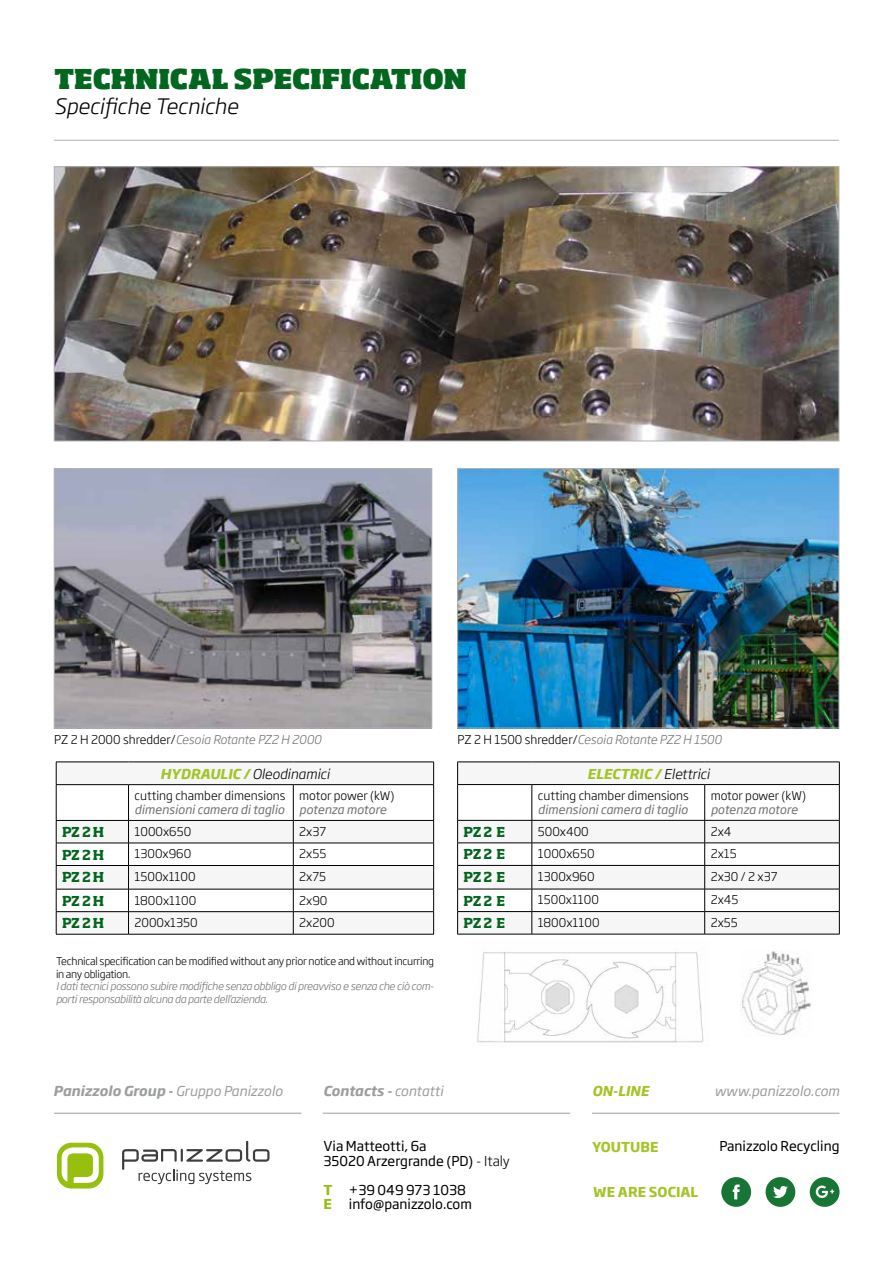
<style>
.page{position:relative;width:893px;height:1263px;background:#fff}
.page>*{position:absolute;margin:0;border:0;box-sizing:border-box;transform-origin:0 0}
.t1{font:800 27px "Soho Std";color:#02661f}
.t2{font:italic 300 21px "Soho Gothic Pro";color:#000}
.t3{font:13.5px/14.4px "Soho Gothic Pro";color:#000}
.t4{font:italic 700 13.5px "Soho Gothic Pro";color:#9c9e9f}
.t5{font:700 13.5px "Soho Std";letter-spacing:-.05em;color:#02661f}
.t6{font:italic 700 13.5px "Soho Gothic Pro";color:#a2c525}
.t7{font:italic 300 13.5px "Soho Gothic Pro";color:#000}
.t8{font:700 13.5px "Soho Gothic Pro";color:#a2c525}
.t9{font:italic 13.5px "Soho Gothic Pro";color:#9c9e9f}
.t10{font:300 12px "Soho Gothic Pro";color:#000}
.t11{font:italic 300 12px "Soho Gothic Pro";color:#707172}
.t12{font:italic 12px "Soho Gothic Pro";color:#707172}
.t13{font:italic 300 10.5px/12.6px "Soho Gothic Pro";letter-spacing:-.025em;color:#707172}
.t14{font:300 10.5px/12.6px "Soho Gothic Pro";letter-spacing:-.025em;color:#000}
.s1{font-style:normal;color:#000}
.s2{font-weight:700;color:#a2c525}
.s3{font-weight:300;color:#000}
.s4{font-weight:400}
.s5{font-weight:300}
.s6{font-weight:700;color:#97bf0d}
</style>
<div class="page">
<hr style="left:54px;top:140px;width:785px;height:1px;background:#b1b3b4">
<img style="left:56px;top:168px;width:781px;height:271px">
<img style="left:56px;top:470px;width:374px;height:256px">
<div style="left:54px;top:468px;width:378px;height:260px;border:1px solid #b1b3b4"></div>
<img style="left:459px;top:470px;width:378px;height:256px">
<div style="left:457px;top:468px;width:382px;height:260px;border:1px solid #b1b3b4"></div>
<svg style="left:458px;top:763px;width:381px;height:171px;fill:#f6f6f6"></svg>
<hr style="left:457px;top:762px;width:75px;height:1px;background:#000">
<svg style="left:457px;top:762px;width:1px;height:22px"></svg>
<hr style="left:532px;top:762px;width:173px;height:1px;background:#000">
<hr style="left:705px;top:762px;width:134px;height:1px;background:#000">
<svg style="left:839px;top:762px;width:1px;height:22px"></svg>
<hr style="left:457px;top:784px;width:75px;height:1px;background:#000">
<hr style="left:457px;top:785px;width:1px;height:35px;background:#000">
<hr style="left:532px;top:784px;width:173px;height:1px;background:#000">
<hr style="left:532px;top:785px;width:1px;height:35px;background:#000">
<hr style="left:705px;top:784px;width:134px;height:1px;background:#000">
<hr style="left:704px;top:785px;width:1px;height:35px;background:#000">
<hr style="left:839px;top:785px;width:1px;height:35px;background:#000">
<hr style="left:457px;top:820px;width:75px;height:1px;background:#000">
<hr style="left:532px;top:820px;width:173px;height:1px;background:#000">
<hr style="left:705px;top:820px;width:134px;height:1px;background:#000">
<hr style="left:457px;top:843px;width:75px;height:1px;background:#000">
<hr style="left:532px;top:843px;width:173px;height:1px;background:#000">
<hr style="left:705px;top:843px;width:134px;height:1px;background:#000">
<hr style="left:457px;top:865px;width:75px;height:1px;background:#000">
<hr style="left:532px;top:865px;width:173px;height:1px;background:#000">
<hr style="left:705px;top:865px;width:134px;height:1px;background:#000">
<hr style="left:457px;top:889px;width:75px;height:1px;background:#000">
<hr style="left:532px;top:889px;width:173px;height:1px;background:#000">
<hr style="left:705px;top:889px;width:134px;height:1px;background:#000">
<hr style="left:457px;top:911px;width:75px;height:1px;background:#000">
<svg style="left:457px;top:820px;width:1px;height:114px"></svg>
<hr style="left:532px;top:911px;width:173px;height:1px;background:#000">
<svg style="left:532px;top:820px;width:1px;height:114px"></svg>
<hr style="left:705px;top:911px;width:134px;height:1px;background:#000">
<svg style="left:704px;top:820px;width:1px;height:114px"></svg>
<svg style="left:839px;top:820px;width:1px;height:114px"></svg>
<hr style="left:457px;top:934px;width:75px;height:1px;background:#000">
<hr style="left:532px;top:934px;width:173px;height:1px;background:#000">
<hr style="left:705px;top:934px;width:134px;height:1px;background:#000">
<svg style="left:57px;top:785px;width:376px;height:149px"></svg>
<hr style="left:56px;top:762px;width:73px;height:1px;background:#000">
<svg style="left:56px;top:762px;width:1px;height:22px"></svg>
<hr style="left:129px;top:762px;width:164px;height:1px;background:#000">
<hr style="left:293px;top:762px;width:141px;height:1px;background:#000">
<svg style="left:433px;top:762px;width:1px;height:22px"></svg>
<hr style="left:56px;top:784px;width:73px;height:1px;background:#000">
<hr style="left:56px;top:785px;width:1px;height:35px;background:#000">
<hr style="left:129px;top:784px;width:164px;height:1px;background:#000">
<hr style="left:128px;top:785px;width:1px;height:35px;background:#000">
<hr style="left:293px;top:784px;width:141px;height:1px;background:#000">
<hr style="left:293px;top:785px;width:1px;height:35px;background:#000">
<hr style="left:433px;top:785px;width:1px;height:35px;background:#000">
<hr style="left:56px;top:820px;width:73px;height:1px;background:#000">
<hr style="left:129px;top:820px;width:164px;height:1px;background:#000">
<hr style="left:293px;top:820px;width:141px;height:1px;background:#000">
<hr style="left:56px;top:843px;width:73px;height:1px;background:#000">
<hr style="left:129px;top:843px;width:164px;height:1px;background:#000">
<hr style="left:293px;top:843px;width:141px;height:1px;background:#000">
<hr style="left:56px;top:865px;width:73px;height:1px;background:#000">
<hr style="left:129px;top:865px;width:164px;height:1px;background:#000">
<hr style="left:293px;top:865px;width:141px;height:1px;background:#000">
<hr style="left:56px;top:889px;width:73px;height:1px;background:#000">
<hr style="left:129px;top:889px;width:164px;height:1px;background:#000">
<hr style="left:293px;top:889px;width:141px;height:1px;background:#000">
<hr style="left:56px;top:911px;width:73px;height:1px;background:#000">
<svg style="left:56px;top:821px;width:1px;height:113px"></svg>
<hr style="left:129px;top:911px;width:164px;height:1px;background:#000">
<svg style="left:128px;top:821px;width:1px;height:113px"></svg>
<hr style="left:293px;top:911px;width:141px;height:1px;background:#000">
<svg style="left:293px;top:821px;width:1px;height:113px"></svg>
<svg style="left:433px;top:821px;width:1px;height:113px"></svg>
<hr style="left:56px;top:934px;width:73px;height:1px;background:#000">
<hr style="left:129px;top:934px;width:164px;height:1px;background:#000">
<hr style="left:293px;top:934px;width:141px;height:1px;background:#000">
<img style="left:477px;top:949px;width:227px;height:94px">
<img style="left:740px;top:950px;width:72px;height:85px">
<hr style="left:54px;top:1113px;width:247px;height:1px;background:#9c9e9f">
<hr style="left:323px;top:1113px;width:247px;height:1px;background:#9c9e9f">
<svg style="left:57px;top:1143px;width:46px;height:45px"></svg>
<svg style="left:122px;top:1141px;width:148px;height:43px"></svg>
<hr style="left:592px;top:1113px;width:247px;height:1px;background:#9c9e9f">
<div style="left:810px;top:1177px;width:29px;height:30px;background:#187535;border-radius:50%"></div>
<svg style="left:816px;top:1185px;width:18px;height:13px"></svg>
<svg style="left:721px;top:1177px;width:30px;height:30px"></svg>
<svg style="left:765px;top:1177px;width:30px;height:30px"></svg>
<h1 class="t1" style="left:54px;top:61px;width:414px">TECHNICAL SPECIFICATION</h1>
<h2 class="t2" style="left:54px;top:90px;width:186px">Specifiche Tecniche</h2>
<p class="t11" style="left:54px;top:730px;width:269px"><span class="s1">PZ 2 H 2000 shredder/</span>Cesoia Rotante PZ2 H 2000</p>
<p class="t11" style="left:457px;top:730px;width:266px"><span class="s1">PZ 2 H 1500 shredder/</span>Cesoia Rotante PZ2 H 1500</p>
<p class="t7" style="left:160px;top:763px;width:171px"><span class="s2">HYDRAULIC /</span> Oleodinamici</p>
<p class="t10" style="left:135px;top:786px;width:153px">cutting chamber dimensions</p>
<p class="t12" style="left:135px;top:801px;width:151px">dimensioni camera di taglio</p>
<p class="t10" style="left:299px;top:786px;width:97px">motor power (kW)</p>
<p class="t12" style="left:299px;top:801px;width:89px">potenza motore</p>
<p class="t5" style="left:62px;top:823px;width:43px">PZ 2 H</p>
<p class="t10" style="left:135px;top:822px;width:58px">1000x650</p>
<p class="t10" style="left:299px;top:822px;width:28px">2x37</p>
<p class="t5" style="left:62px;top:846px;width:43px">PZ 2 H</p>
<p class="t10" style="left:135px;top:844px;width:58px">1300x960</p>
<p class="t10" style="left:299px;top:844px;width:29px">2x55</p>
<p class="t5" style="left:62px;top:868px;width:43px">PZ 2 H</p>
<p class="t10" style="left:135px;top:867px;width:63px">1500x1100</p>
<p class="t10" style="left:299px;top:867px;width:28px">2x75</p>
<p class="t5" style="left:62px;top:892px;width:43px">PZ 2 H</p>
<p class="t10" style="left:135px;top:891px;width:63px">1800x1100</p>
<p class="t10" style="left:299px;top:891px;width:30px">2x90</p>
<p class="t5" style="left:62px;top:914px;width:43px">PZ 2 H</p>
<p class="t10" style="left:135px;top:913px;width:65px">2000x1350</p>
<p class="t10" style="left:299px;top:913px;width:37px">2x200</p>
<p class="t14" style="left:56px;top:954px;width:380px">Technical specification can be modified without any prior notice and without incurring in any obligation.</p>
<p class="t13" style="left:56px;top:979px;width:380px">I dati tecnici possono subire modifiche senza obbligo di preavviso e senza che ciò com&shy;porti responsabilità alcuna da parte dell’azienda.</p>
<p class="t6" style="left:587px;top:763px;width:124px">ELECTRIC / <span class="s3">Elettrici</span></p>
<p class="t10" style="left:538px;top:786px;width:153px">cutting chamber dimensions</p>
<p class="t12" style="left:538px;top:801px;width:151px">dimensioni camera di taglio</p>
<p class="t10" style="left:711px;top:786px;width:97px">motor power (kW)</p>
<p class="t12" style="left:711px;top:801px;width:89px">potenza motore</p>
<p class="t5" style="left:464px;top:823px;width:43px">PZ 2 E</p>
<p class="t10" style="left:538px;top:822px;width:52px">500x400</p>
<p class="t10" style="left:711px;top:822px;width:22px">2x4</p>
<p class="t5" style="left:464px;top:846px;width:43px">PZ 2 E</p>
<p class="t10" style="left:538px;top:844px;width:58px">1000x650</p>
<p class="t10" style="left:711px;top:844px;width:28px">2x15</p>
<p class="t5" style="left:464px;top:868px;width:43px">PZ 2 E</p>
<p class="t10" style="left:538px;top:867px;width:58px">1300x960</p>
<p class="t10" style="left:711px;top:867px;width:68px">2x30 / 2 x37</p>
<p class="t5" style="left:464px;top:892px;width:43px">PZ 2 E</p>
<p class="t10" style="left:538px;top:891px;width:63px">1500x1100</p>
<p class="t10" style="left:711px;top:891px;width:29px">2x45</p>
<p class="t5" style="left:464px;top:914px;width:43px">PZ 2 E</p>
<p class="t10" style="left:538px;top:913px;width:63px">1800x1100</p>
<p class="t10" style="left:711px;top:913px;width:29px">2x55</p>
<p class="t4" style="left:53px;top:1080px;width:231px">Panizzolo Group - <span class="s4">Gruppo Panizzolo</span></p>
<p class="t4" style="left:323px;top:1080px;width:122px">Contacts - <span class="s4">contatti</span></p>
<p class="t6" style="left:592px;top:1080px;width:58px">ON-LINE</p>
<p class="t9" style="left:715px;top:1081px;width:126px">www.panizzolo.com</p>
<p class="t3" style="left:323px;top:1138px;width:188px">Via Matteotti, 6a<br>35020 Arzergrande (PD) <span class="s5">- Italy</span></p>
<p class="t3" style="left:323px;top:1182px;width:144px"><span class="s6">T</span> +39 049 973 1038<br><span class="s6">E</span></p>
<p class="t3" style="left:349px;top:1196px;width:125px">info@panizzolo.com</p>
<p class="t8" style="left:592px;top:1136px;width:68px">YOUTUBE</p>
<p class="t3" style="left:719px;top:1138px;width:122px">Panizzolo Recycling</p>
<p class="t8" style="left:593px;top:1181px;width:107px">WE ARE SOCIAL</p>
</div>
